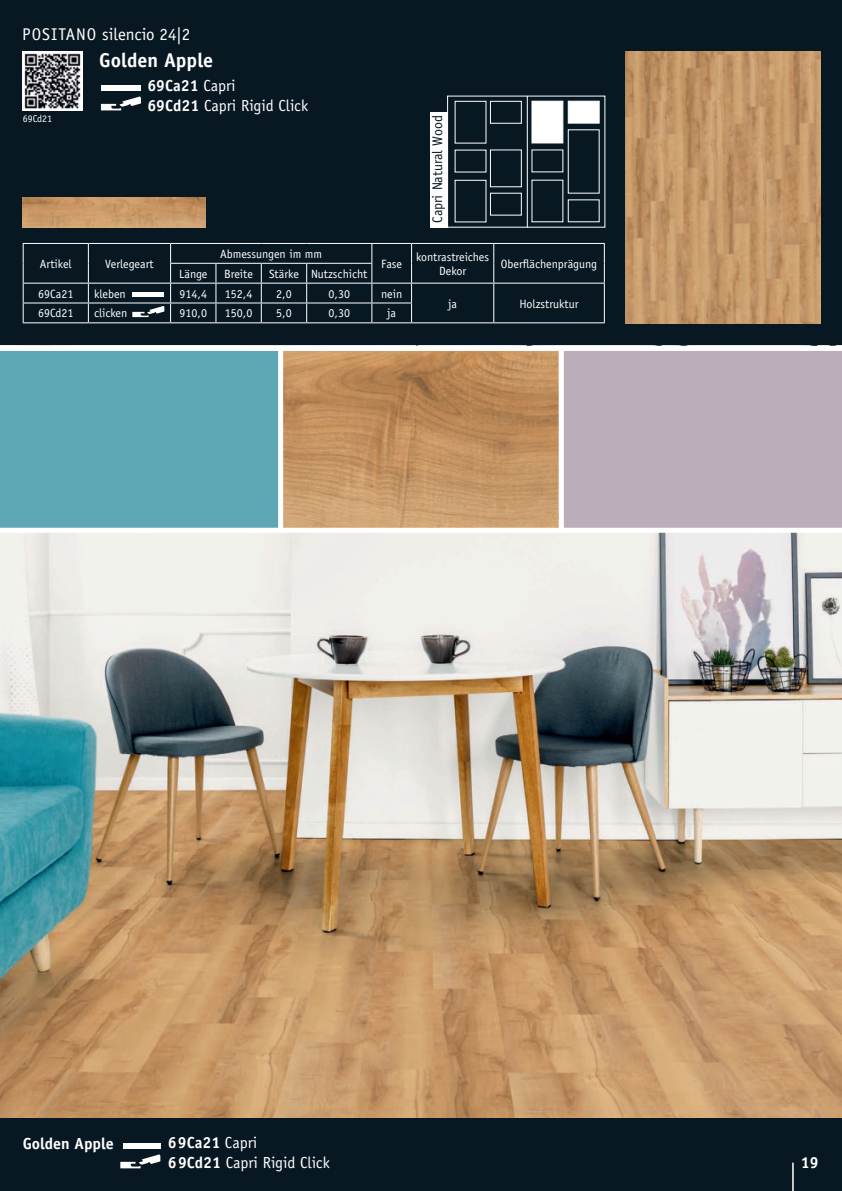
<style>
.page{position:relative;width:842px;height:1191px;background:#071822}
.page>*{position:absolute;margin:0;border:0;box-sizing:border-box;transform-origin:0 0}
.t1{font:700 20px "Officina Sans";color:#fff}
.t2{font:17px "Officina Sans";color:#fff}
.t3{font:16px/20px "Officina Sans";color:#fff}
.t4{font:700 16px "Officina Sans";color:#fff}
.t5{font:14px "Officina Sans";color:#071822}
.t6{font:12px/14.4px "Officina Sans";color:#fff;text-align:center}
.t7{font:10px "Officina Sans";color:#fff}
.s1{font-weight:700}
</style>
<div class="page">
<img style="left:0;top:533px;width:842px;height:584px">
<div style="left:0;top:346px;width:278px;height:187px;background:#5ea8b5"></div>
<img style="left:284px;top:352px;width:274px;height:175px">
<div style="left:278px;top:346px;width:286px;height:187px;border:5px solid #fff"></div>
<svg style="left:559px;top:346px;width:283px;height:187px;background:#c0b2be"></svg>
<hr style="left:792px;top:1162px;width:2px;height:29px;background:#fff">
<img style="left:23px;top:51px;width:59px;height:60px">
<img style="left:625px;top:51px;width:195px;height:272px">
<div style="left:101px;top:85px;width:40px;height:6px;background:#fff"></div>
<svg style="left:101px;top:96px;width:40px;height:14px"></svg>
<hr style="left:23px;top:243px;width:65px;height:1px;background:#fff">
<hr style="left:88px;top:243px;width:83px;height:1px;background:#fff">
<hr style="left:171px;top:243px;width:45px;height:1px;background:#fff">
<hr style="left:216px;top:243px;width:45px;height:1px;background:#fff">
<hr style="left:261px;top:243px;width:46px;height:1px;background:#fff">
<hr style="left:307px;top:243px;width:65px;height:1px;background:#fff">
<hr style="left:372px;top:243px;width:40px;height:1px;background:#fff">
<hr style="left:412px;top:243px;width:82px;height:1px;background:#fff">
<hr style="left:494px;top:243px;width:111px;height:1px;background:#fff">
<hr style="left:170px;top:263px;width:46px;height:1px;background:#fff">
<hr style="left:216px;top:263px;width:45px;height:1px;background:#fff">
<hr style="left:261px;top:263px;width:46px;height:1px;background:#fff">
<hr style="left:307px;top:263px;width:65px;height:1px;background:#fff">
<hr style="left:23px;top:283px;width:65px;height:1px;background:#fff">
<hr style="left:88px;top:283px;width:83px;height:1px;background:#fff">
<hr style="left:171px;top:283px;width:45px;height:1px;background:#fff">
<hr style="left:216px;top:283px;width:45px;height:1px;background:#fff">
<hr style="left:261px;top:283px;width:46px;height:1px;background:#fff">
<hr style="left:307px;top:283px;width:65px;height:1px;background:#fff">
<hr style="left:372px;top:283px;width:40px;height:1px;background:#fff">
<hr style="left:412px;top:283px;width:82px;height:1px;background:#fff">
<hr style="left:494px;top:283px;width:111px;height:1px;background:#fff">
<hr style="left:23px;top:302px;width:65px;height:1px;background:#fff">
<svg style="left:23px;top:244px;width:1px;height:78px"></svg>
<hr style="left:88px;top:302px;width:83px;height:1px;background:#fff">
<svg style="left:88px;top:244px;width:1px;height:78px"></svg>
<hr style="left:171px;top:302px;width:45px;height:1px;background:#fff">
<svg style="left:170px;top:244px;width:1px;height:78px"></svg>
<hr style="left:216px;top:302px;width:45px;height:1px;background:#fff">
<svg style="left:215px;top:264px;width:1px;height:58px"></svg>
<hr style="left:261px;top:302px;width:46px;height:1px;background:#fff">
<svg style="left:261px;top:264px;width:1px;height:58px"></svg>
<hr style="left:307px;top:302px;width:65px;height:1px;background:#fff">
<svg style="left:306px;top:264px;width:1px;height:58px"></svg>
<hr style="left:372px;top:302px;width:40px;height:1px;background:#fff">
<svg style="left:371px;top:244px;width:1px;height:78px"></svg>
<svg style="left:411px;top:244px;width:1px;height:78px"></svg>
<svg style="left:493px;top:244px;width:1px;height:78px"></svg>
<svg style="left:604px;top:244px;width:1px;height:78px"></svg>
<hr style="left:23px;top:322px;width:65px;height:1px;background:#fff">
<hr style="left:88px;top:322px;width:83px;height:1px;background:#fff">
<hr style="left:171px;top:322px;width:45px;height:1px;background:#fff">
<hr style="left:216px;top:322px;width:45px;height:1px;background:#fff">
<hr style="left:261px;top:322px;width:46px;height:1px;background:#fff">
<hr style="left:307px;top:322px;width:65px;height:1px;background:#fff">
<hr style="left:372px;top:322px;width:40px;height:1px;background:#fff">
<hr style="left:412px;top:322px;width:82px;height:1px;background:#fff">
<hr style="left:494px;top:322px;width:111px;height:1px;background:#fff">
<div style="left:132px;top:292px;width:32px;height:5px;background:#fff"></div>
<svg style="left:132px;top:306px;width:32px;height:11px"></svg>
<div style="left:123px;top:1143px;width:37px;height:5px;background:#fff"></div>
<svg style="left:120px;top:1154px;width:40px;height:14px"></svg>
<hr style="left:527px;top:96px;width:1px;height:131px;background:#fff">
<div style="left:490px;top:101px;width:32px;height:23px;border:1px solid #fff"></div>
<div style="left:490px;top:150px;width:32px;height:37px;border:1px solid #fff"></div>
<div style="left:490px;top:193px;width:32px;height:22px;border:1px solid #fff"></div>
<div style="left:532px;top:101px;width:31px;height:42px;background:#fff;border:1px solid #fff"></div>
<div style="left:568px;top:101px;width:31px;height:22px;background:#fff;border:1px solid #fff"></div>
<div style="left:568px;top:129px;width:31px;height:64px;border:1px solid #fff"></div>
<div style="left:430px;top:112px;width:18px;height:115px;background:#fff"></div>
<img style="left:23px;top:197px;width:183px;height:30px">
<h2 class="t2" style="left:22px;top:27px;width:169px">POSITANO silencio 24|2</h2>
<h1 class="t1" style="left:99px;top:52px;width:116px">Golden Apple</h1>
<h3 class="t3" style="left:147px;top:76px;width:162px"><span class="s1">69Ca21</span> Capri<br><span class="s1">69Cd21</span> Capri Rigid Click</h3>
<p class="t7" style="left:23px;top:115px;width:31px">69Cd21</p>
<p class="t6" style="left:40px;top:257px;width:33px">Artikel</p>
<p class="t6" style="left:105px;top:257px;width:50px">Verlegeart</p>
<p class="t6" style="left:220px;top:248px;width:104px">Abmessungen im mm</p>
<p class="t6" style="left:179px;top:267px;width:30px">Länge</p>
<p class="t6" style="left:224px;top:267px;width:30px">Breite</p>
<p class="t6" style="left:269px;top:267px;width:100px">Stärke Nutzschicht</p>
<p class="t5" style="left:432px;top:223px;width:109px;rotate:-90deg">Capri Natural Wood</p>
<p class="t6" style="left:381px;top:257px;width:22px">Fase</p>
<p class="t6" style="left:416px;top:250px;width:74px">kontrastreiches<br>Dekor</p>
<p class="t6" style="left:501px;top:257px;width:98px">Oberflächenprägung</p>
<p class="t6" style="left:38px;top:287px;width:37px">69Ca21</p>
<p class="t6" style="left:94px;top:287px;width:33px">kleben</p>
<p class="t6" style="left:179px;top:287px;width:29px">914,4</p>
<p class="t6" style="left:225px;top:287px;width:29px">152,4</p>
<p class="t6" style="left:276px;top:287px;width:17px">2,0</p>
<p class="t6" style="left:328px;top:287px;width:23px">0,30</p>
<p class="t6" style="left:381px;top:287px;width:23px">nein</p>
<p class="t6" style="left:38px;top:307px;width:37px">69Cd21</p>
<p class="t6" style="left:94px;top:307px;width:35px">clicken</p>
<p class="t6" style="left:179px;top:307px;width:29px">910,0</p>
<p class="t6" style="left:225px;top:307px;width:29px">150,0</p>
<p class="t6" style="left:276px;top:307px;width:17px">5,0</p>
<p class="t6" style="left:328px;top:307px;width:23px">0,30</p>
<p class="t6" style="left:387px;top:307px;width:10px">ja</p>
<p class="t6" style="left:448px;top:297px;width:10px">ja</p>
<p class="t6" style="left:519px;top:297px;width:61px">Holzstruktur</p>
<h3 class="t4" style="left:23px;top:1136px;width:93px">Golden Apple</h3>
<h3 class="t3" style="left:168px;top:1134px;width:163px"><span class="s1">69Ca21</span> Capri<br><span class="s1">69Cd21</span> Capri Rigid Click</h3>
<h3 class="t4" style="left:801px;top:1156px;width:19px">19</h3>
</div>
